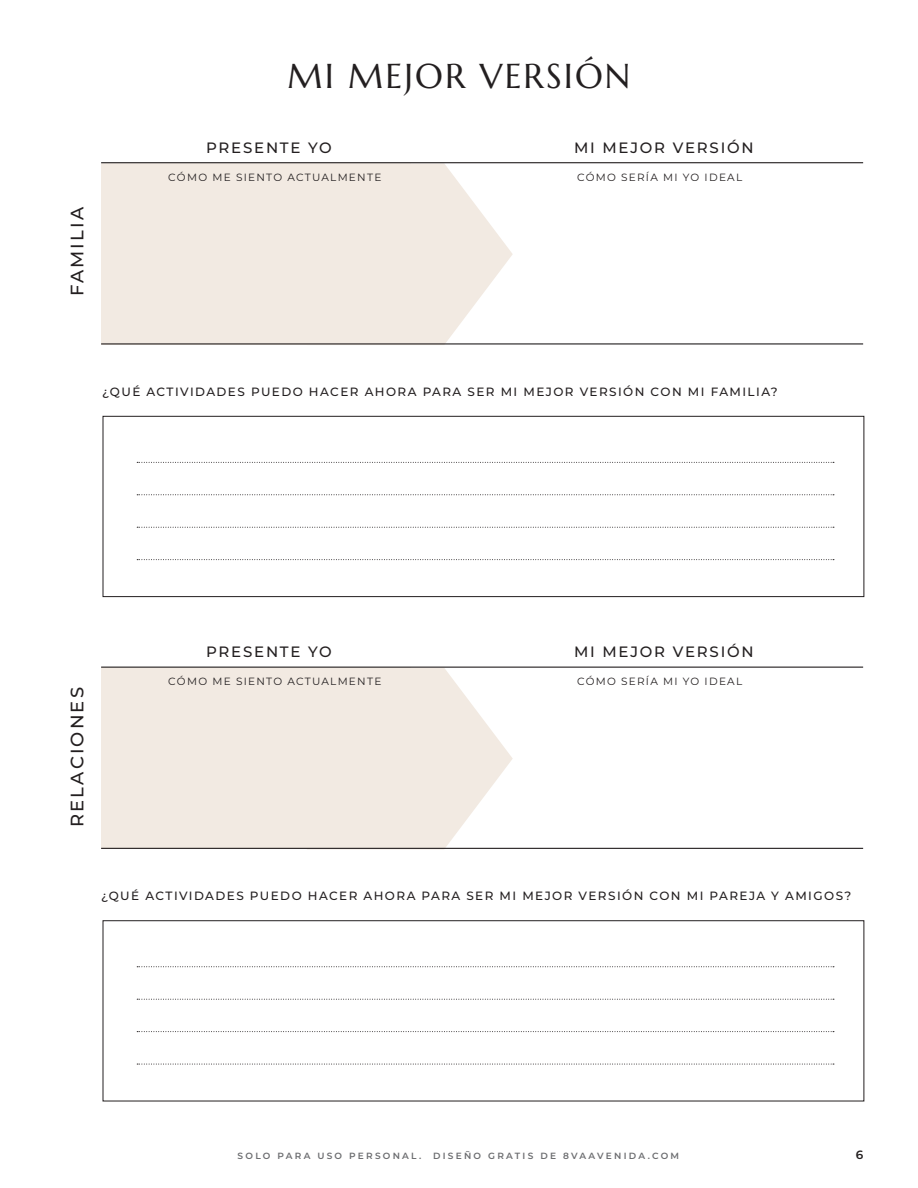
<style>
.page{position:relative;width:918px;height:1188px;background:#fff}
.page>*{position:absolute;margin:0;border:0;box-sizing:border-box;transform-origin:0 0}
.t1{font:34.5px "Marcellus";letter-spacing:.06em;color:#231f20}
.t2{font:500 18px "Montserrat";letter-spacing:.12em;color:#231f20}
.t3{font:500 15px "Montserrat";letter-spacing:.12em;color:#231f20}
.t4{font:500 12px "Montserrat";letter-spacing:.12em;color:#231f20}
.t5{font:600 12px "Montserrat";color:#231f20}
.t6{font:10.5px "Montserrat";letter-spacing:.12em;color:#231f20}
.t7{font:600 9px "Montserrat";letter-spacing:.25em;color:#6c6d70}
</style>
<div class="page">
<div style="left:101px;top:163px;width:309px;height:182px;background:#f2eae2"></div>
<svg style="left:238px;top:163px;width:275px;height:180px"></svg>
<hr style="left:101px;top:162px;width:762px;height:1px;background:#231f20">
<hr style="left:101px;top:343px;width:762px;height:2px;background:#231f20">
<svg style="left:137px;top:462px;width:697px;height:1px"></svg>
<svg style="left:137px;top:494px;width:697px;height:1px"></svg>
<svg style="left:137px;top:527px;width:697px;height:1px"></svg>
<svg style="left:137px;top:559px;width:697px;height:1px"></svg>
<div style="left:103px;top:416px;width:761px;height:181px;border:1px solid #231f20"></div>
<div style="left:101px;top:667px;width:309px;height:182px;background:#f2eae2"></div>
<svg style="left:238px;top:668px;width:275px;height:180px"></svg>
<hr style="left:101px;top:667px;width:762px;height:1px;background:#231f20">
<hr style="left:101px;top:848px;width:762px;height:1px;background:#231f20">
<svg style="left:137px;top:966px;width:697px;height:1px"></svg>
<svg style="left:137px;top:999px;width:697px;height:1px"></svg>
<svg style="left:137px;top:1031px;width:697px;height:1px"></svg>
<svg style="left:137px;top:1064px;width:697px;height:1px"></svg>
<div style="left:103px;top:920px;width:761px;height:181px;border:1px solid #231f20"></div>
<p class="t2" style="left:65px;top:296px;width:91px;rotate:-90deg">FAMILIA</p>
<p class="t1" style="left:288px;top:54px;width:344px">MI MEJOR VERSIÓN</p>
<p class="t3" style="left:206px;top:137px;width:127px">PRESENTE YO</p>
<p class="t3" style="left:574px;top:137px;width:181px">MI MEJOR VERSIÓN</p>
<p class="t6" style="left:168px;top:170px;width:215px">CÓMO ME SIENTO ACTUALMENTE</p>
<p class="t6" style="left:577px;top:170px;width:167px">CÓMO SERÍA MI YO IDEAL</p>
<p class="t4" style="left:102px;top:383px;width:677px">¿QUÉ ACTIVIDADES PUEDO HACER AHORA PARA SER MI MEJOR VERSIÓN CON MI FAMILIA?</p>
<p class="t2" style="left:65px;top:827px;width:141px;rotate:-90deg">RELACIONES</p>
<p class="t3" style="left:206px;top:641px;width:127px">PRESENTE YO</p>
<p class="t3" style="left:574px;top:641px;width:181px">MI MEJOR VERSIÓN</p>
<p class="t6" style="left:168px;top:675px;width:215px">CÓMO ME SIENTO ACTUALMENTE</p>
<p class="t6" style="left:577px;top:675px;width:167px">CÓMO SERÍA MI YO IDEAL</p>
<p class="t4" style="left:101px;top:887px;width:752px">¿QUÉ ACTIVIDADES PUEDO HACER AHORA PARA SER MI MEJOR VERSIÓN CON MI PAREJA Y AMIGOS?</p>
<p class="t7" style="left:238px;top:1149px;width:185px">SOLO PARA USO PERSONAL.</p>
<p class="t7" style="left:433px;top:1149px;width:248px">DISEÑO GRATIS DE 8VAAVENIDA.COM</p>
<p class="t5" style="left:856px;top:1146px;width:9px">6</p>
</div>
